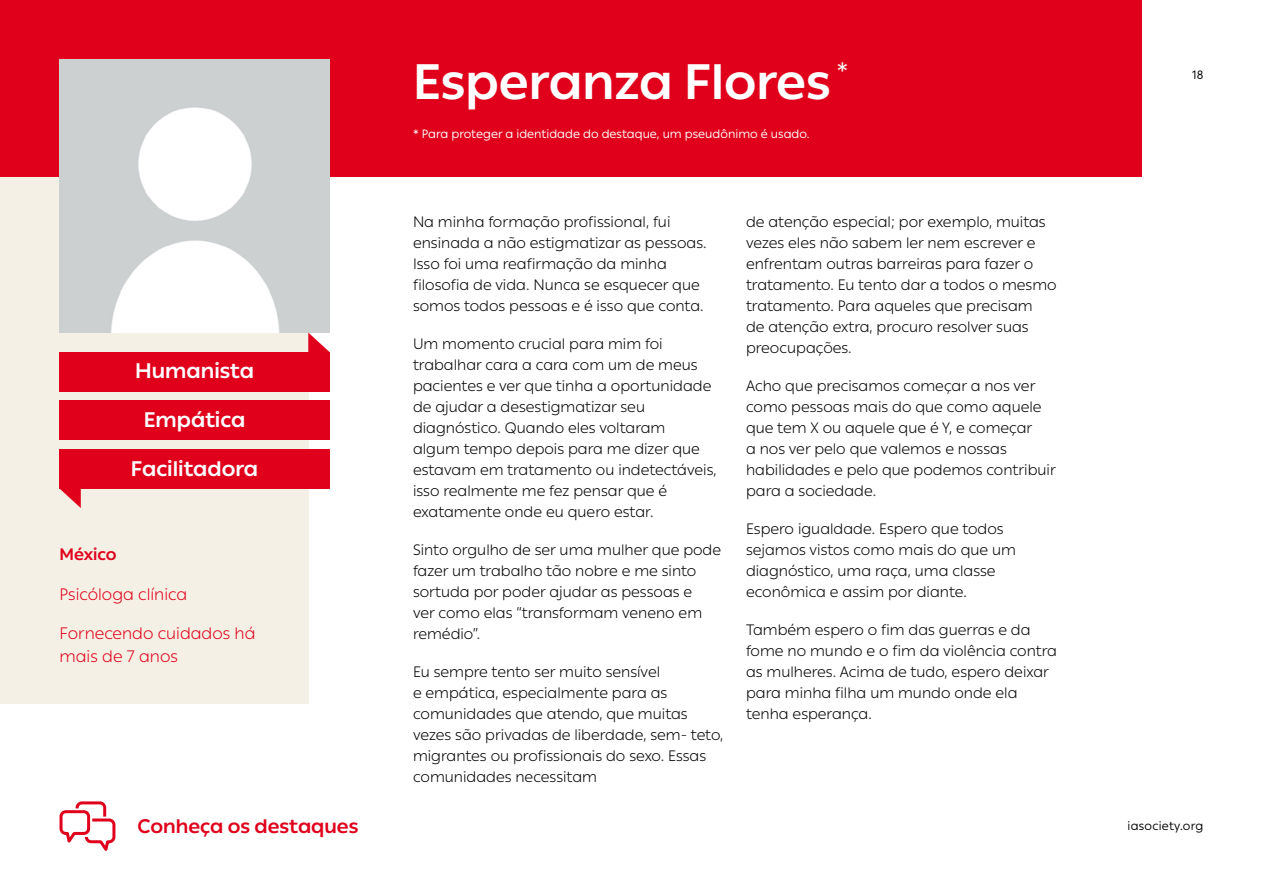
<style>
.page{position:relative;width:1263px;height:893px;background:#fff}
.page>*{position:absolute;margin:0;border:0;box-sizing:border-box;transform-origin:0 0}
.t1{font:700 49.5px "IAS Ribbon Sans";color:#fff}
.t2{font:700 21px "IAS Ribbon Sans";color:#fff}
.t3{font:700 19.5px "IAS Ribbon Sans";color:#e0001b}
.t4{font:300 16.5px/22.5px "IAS Ribbon Sans";color:#e0001b}
.t5{font:700 16.5px "IAS Ribbon Sans";letter-spacing:-.005em;color:#e0001b}
.t6{font:300 15px/21px "IAS Ribbon Sans";color:#000}
.t7{font:12px "IAS Ribbon Sans";color:#fff}
.t8{font:12px "IAS Ribbon Sans";letter-spacing:.02em;color:#000}
</style>
<div class="page">
<svg style="left:59px;top:801px;width:57px;height:50px"></svg>
<div style="left:0;top:157px;width:308px;height:546px;background:#f5f0e5"></div>
<div style="left:0;top:0;width:1141px;height:177px;background:#e0001b"></div>
<div style="left:60px;top:352px;width:270px;height:39px;background:#e0001b"></div>
<div style="left:60px;top:450px;width:270px;height:39px;background:#e0001b"></div>
<div style="left:60px;top:401px;width:270px;height:39px;background:#e0001b"></div>
<img style="left:60px;top:60px;width:270px;height:273px">
<svg style="left:308px;top:333px;width:22px;height:19px"></svg>
<svg style="left:60px;top:489px;width:21px;height:19px"></svg>
<h2 class="t2" style="left:135px;top:355px;width:120px">Humanista</h2>
<h2 class="t2" style="left:144px;top:403px;width:103px">Empática</h2>
<h2 class="t2" style="left:131px;top:452px;width:129px">Facilitadora</h2>
<p class="t5" style="left:60px;top:542px;width:59px">México</p>
<p class="t4" style="left:60px;top:582px;width:129px">Psicóloga clínica</p>
<p class="t4" style="left:60px;top:621px;width:198px">Fornecendo cuidados há mais de 7 anos</p>
<h3 class="t3" style="left:138px;top:811px;width:222px">Conheça os destaques</h3>
<h1 class="t1" style="left:413px;top:43px;width:437px">Esperanza Flores <sup>*</sup></h1>
<p class="t7" style="left:413px;top:124px;width:398px">* Para proteger a identidade do destaque, um pseudônimo é usado.</p>
<p class="t6" style="left:413px;top:211px;width:295px">Na minha formação profissional, fui ensinada a não estigmatizar as pessoas.<br>Isso foi uma reafirmação da minha filosofia de vida. Nunca se esquecer que somos todos pessoas e é isso que conta.</p>
<p class="t6" style="left:413px;top:333px;width:305px">Um momento crucial para mim foi trabalhar cara a cara com um de meus pacientes e ver que tinha a oportunidade de ajudar a desestigmatizar seu diagnóstico. Quando eles voltaram<br>algum tempo depois para me dizer que estavam em tratamento ou indetectáveis, isso realmente me fez pensar que é exatamente onde eu quero estar.</p>
<p class="t6" style="left:413px;top:539px;width:310px">Sinto orgulho de ser uma mulher que pode fazer um trabalho tão nobre e me sinto sortuda por poder ajudar as pessoas e<br>ver como elas “transformam veneno em remédio”.</p>
<p class="t6" style="left:413px;top:661px;width:312px">Eu sempre tento ser muito sensível<br>e empática, especialmente para as comunidades que atendo, que muitas vezes são privadas de liberdade, sem- teto, migrantes ou profissionais do sexo. Essas comunidades necessitam</p>
<p class="t6" style="left:746px;top:211px;width:312px">de atenção especial; por exemplo, muitas vezes eles não sabem ler nem escrever e enfrentam outras barreiras para fazer o tratamento. Eu tento dar a todos o mesmo tratamento. Para aqueles que precisam<br>de atenção extra, procuro resolver suas preocupações.</p>
<p class="t6" style="left:746px;top:375px;width:311px">Acho que precisamos começar a nos ver como pessoas mais do que como aquele que tem X ou aquele que é Y, e começar<br>a nos ver pelo que valemos e nossas habilidades e pelo que podemos contribuir para a sociedade.</p>
<p class="t6" style="left:746px;top:518px;width:271px">Espero igualdade. Espero que todos sejamos vistos como mais do que um diagnóstico, uma raça, uma classe econômica e assim por diante.</p>
<p class="t6" style="left:746px;top:619px;width:312px">Também espero o fim das guerras e da fome no mundo e o fim da violência contra as mulheres. Acima de tudo, espero deixar para minha filha um mundo onde ela tenha esperança.</p>
<p class="t8" style="left:1192px;top:66px;width:13px">18</p>
<p class="t8" style="left:1127px;top:817px;width:77px">iasociety.org</p>
</div>
